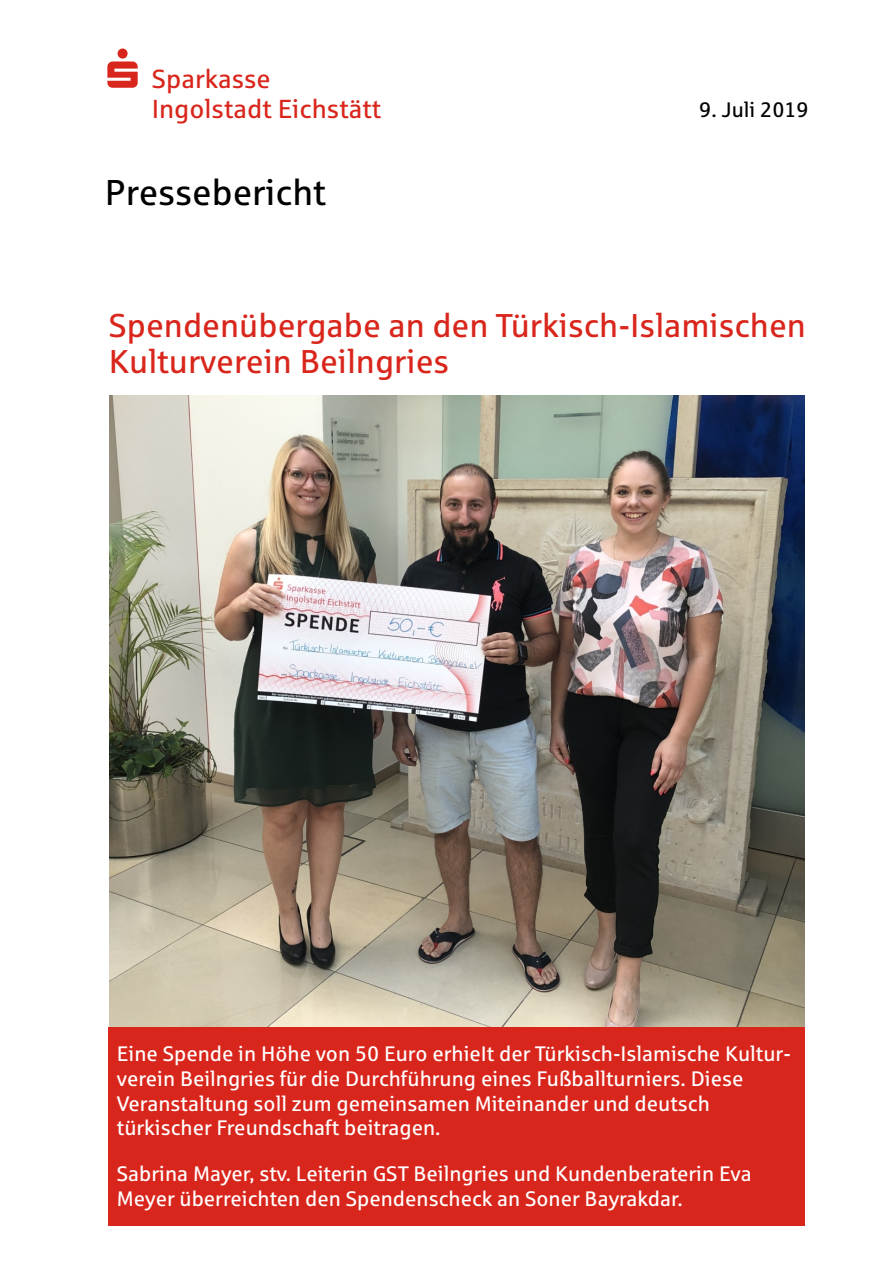
<style>
.page{position:relative;width:896px;height:1266px;background:#fff}
.page>*{position:absolute;margin:0;border:0;box-sizing:border-box;transform-origin:0 0}
.t1{font:36px "Sparkasse Rg";color:#000}
.t2{font:33px/36.2px "Sparkasse Rg";color:#d9261c}
.t3{font:26.1px "Sparkasse Rg";color:#d9261c}
.t4{font:21px/24.8px "Sparkasse Rg";color:#fff}
.t5{font:21px "Sparkasse Rg";color:#000}
</style>
<div class="page">
<svg style="left:107px;top:49px;width:31px;height:39px"></svg>
<img style="left:109px;top:396px;width:695px;height:631px">
<div style="left:108px;top:1027px;width:696px;height:198px;background:#d9261c"></div>
<p class="t3" style="left:152px;top:68px;width:120px">Sparkasse</p>
<p class="t3" style="left:152px;top:99px;width:231px">Ingolstadt Eichstätt</p>
<p class="t5" style="left:699px;top:101px;width:111px">9. Juli 2019</p>
<h1 class="t1" style="left:105px;top:179px;width:223px">Pressebericht</h1>
<h2 class="t2" style="left:109px;top:310px;width:698px">Spendenübergabe an den Türkisch-Islamischen<br>Kulturverein Beilngries</h2>
<p class="t4" style="left:117px;top:1043px;width:675px">Eine Spende in Höhe von 50 Euro erhieIt der Türkisch-Islamische Kultur&shy;verein Beilngries für die Durchführung eines Fußballturniers. Diese Veranstaltung soll zum gemeinsamen Miteinander und deutsch türkischer Freundschaft beitragen.</p>
<p class="t4" style="left:117px;top:1163px;width:636px">Sabrina Mayer, stv. Leiterin GST Beilngries und Kundenberaterin Eva<br>Meyer überreichten den Spendenscheck an Soner Bayrakdar.</p>
</div>
